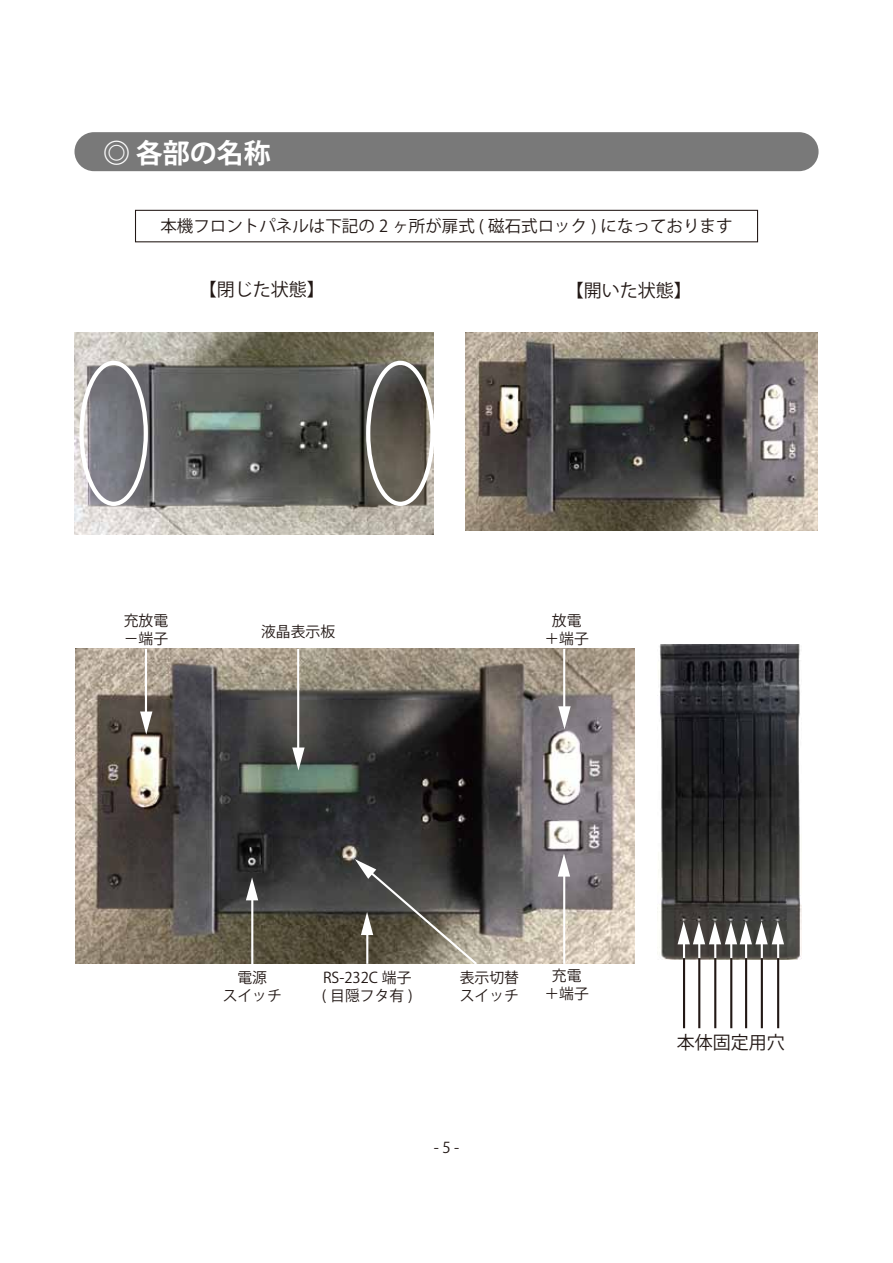
<style>
.page{position:relative;width:893px;height:1263px;background:#fff}
.page>*{position:absolute;margin:0;border:0;box-sizing:border-box;transform-origin:0 0}
.t1{font:700 27px "Koz Go Pro";color:#fff}
.t2{font:18px "Koz Go Pro";color:#221815}
.t3{font:16.5px "Koz Go Pro";color:#221815}
.t4{font:15px "Koz Go Pro";color:#221815}
.t5{font:14.85px/17.7px "Koz Go Pro";color:#221815}
</style>
<div class="page">
<img style="left:657px;top:644px;width:145px;height:315px">
<hr style="left:683px;top:958px;width:2px;height:70px;background:#221815">
<hr style="left:698px;top:958px;width:2px;height:70px;background:#221815">
<hr style="left:714px;top:958px;width:2px;height:70px;background:#221815">
<hr style="left:730px;top:958px;width:2px;height:70px;background:#221815">
<hr style="left:745px;top:958px;width:2px;height:70px;background:#221815">
<hr style="left:761px;top:958px;width:2px;height:70px;background:#221815">
<svg style="left:678px;top:921px;width:106px;height:37px"></svg>
<hr style="left:777px;top:958px;width:2px;height:70px;background:#221815">
<img style="left:75px;top:332px;width:359px;height:203px">
<div style="left:79px;top:361px;width:69px;height:145px;border:4px solid #fff;border-radius:50%"></div>
<div style="left:366px;top:361px;width:69px;height:145px;border:4px solid #fff;border-radius:50%"></div>
<img style="left:466px;top:332px;width:351px;height:198px">
<div style="left:135px;top:210px;width:623px;height:32px;border:1px solid #221815"></div>
<div style="left:75px;top:132px;width:744px;height:39px;background:#797979;border-radius:20px"></div>
<img style="left:76px;top:649px;width:558px;height:315px">
<hr style="left:297px;top:649px;width:2px;height:103px;background:#fff">
<svg style="left:292px;top:747px;width:13px;height:23px"></svg>
<svg style="left:355px;top:859px;width:124px;height:105px;background:#5f5c53"></svg>
<hr style="left:251px;top:896px;width:2px;height:68px;background:#fff">
<svg style="left:246px;top:877px;width:12px;height:23px"></svg>
<hr style="left:145px;top:649px;width:2px;height:67px;background:#fff">
<svg style="left:140px;top:711px;width:12px;height:23px"></svg>
<hr style="left:563px;top:649px;width:2px;height:61px;background:#fff">
<svg style="left:558px;top:706px;width:13px;height:23px"></svg>
<hr style="left:563px;top:872px;width:2px;height:92px;background:#fff">
<svg style="left:558px;top:853px;width:12px;height:23px"></svg>
<h1 class="t1" style="left:103px;top:135px;width:169px">◎ 各部の名称</h1>
<p class="t3" style="left:160px;top:215px;width:574px">本機フロントパネルは下記の 2 ヶ所が扉式 ( 磁石式ロック ) になっております</p>
<p class="t2" style="left:199px;top:278px;width:127px">【閉じた状態】</p>
<p class="t2" style="left:566px;top:279px;width:127px">【開いた状態】</p>
<p class="t5" style="left:124px;top:612px;width:46px">充放電－端子</p>
<p class="t5" style="left:261px;top:623px;width:76px">液晶表示板</p>
<p class="t5" style="left:544px;top:612px;width:46px;text-align:center">放電＋端子</p>
<p class="t5" style="left:223px;top:969px;width:61px;text-align:center">電源<br>スイッチ</p>
<p class="t5" style="left:322px;top:969px;width:92px">RS-232C 端子( 目隠フタ有 )</p>
<p class="t5" style="left:460px;top:969px;width:61px">表示切替スイッチ</p>
<p class="t5" style="left:544px;top:967px;width:46px;text-align:center">充電＋端子</p>
<p class="t4" style="left:434px;top:1137px;width:27px">- 5 -</p>
<p class="t2" style="left:677px;top:1031px;width:109px">本体固定用穴</p>
</div>
